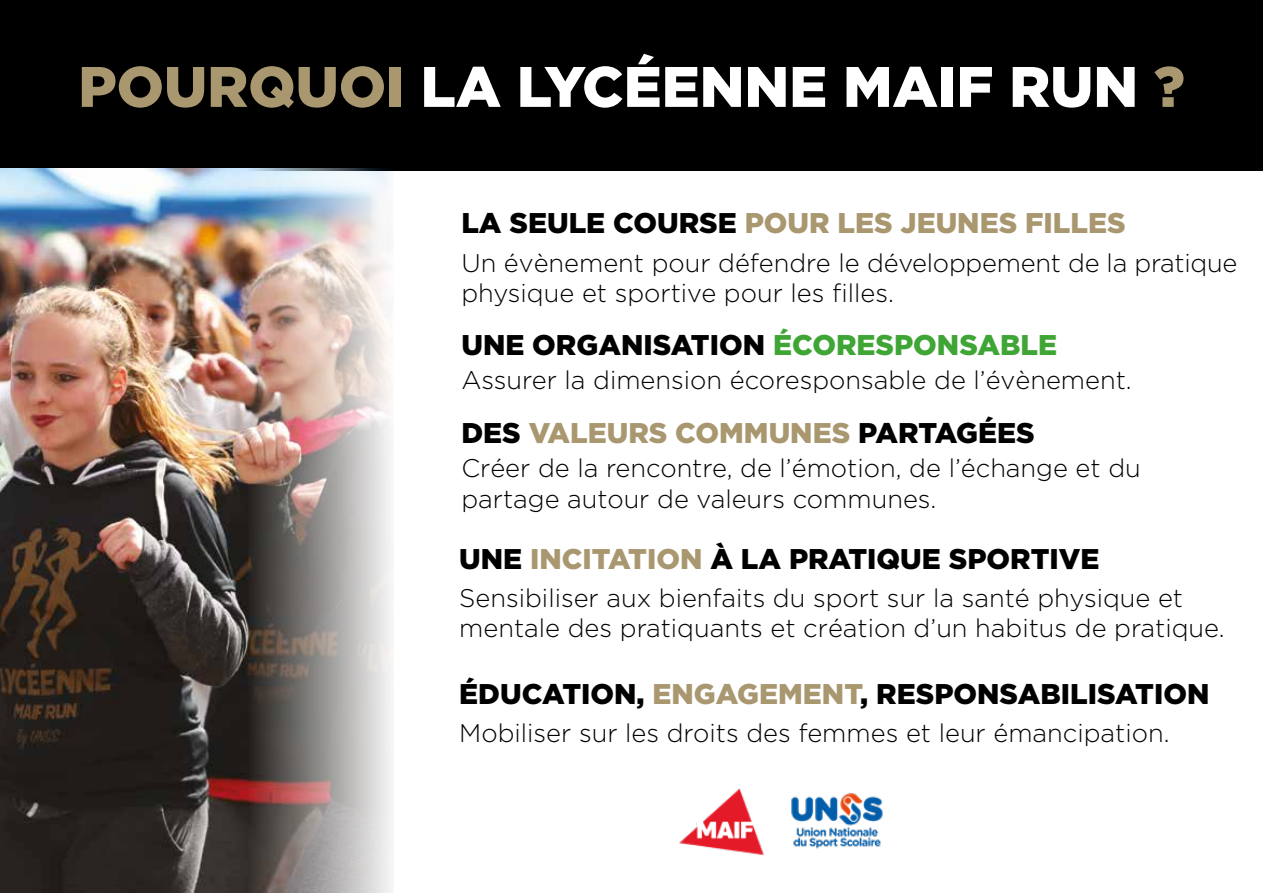
<style>
.page{position:relative;width:1263px;height:893px;background:#fff}
.page>*{position:absolute;margin:0;border:0;box-sizing:border-box;transform-origin:0 0}
.t1{font:900 57px "Gotham";color:#fff}
.t2{font:900 28.5px "Gotham";color:#000}
.t3{font:900 28.5px "Gotham";color:#a9976f}
.t4{font:300 25.5px/30.6px "Gotham";color:#000}
.s1{color:#a9976f}
.s2{color:#000}
.s3{color:#3fa535}
</style>
<div class="page">
<div style="left:0;top:0;width:1263px;height:170px;background:#000"></div>
<img style="left:0;top:168px;width:393px;height:725px">
<img style="left:679px;top:788px;width:85px;height:68px">
<img style="left:791px;top:793px;width:92px;height:56px">
<h1 class="t1" style="left:78px;top:54px;width:1108px"><span class="s1">POURQUOI</span> LA LYCÉENNE MAIF RUN <span class="s1">?</span></h1>
<p class="t3" style="left:461px;top:207px;width:666px"><span class="s2">LA SEULE COURSE</span> POUR LES JEUNES FILLES</p>
<p class="t4" style="left:461px;top:247px;width:777px">Un évènement pour défendre le développement de la pratique physique et sportive pour les filles.</p>
<p class="t2" style="left:461px;top:328px;width:597px">UNE ORGANISATION <span class="s3">ÉCORESPONSABLE</span></p>
<p class="t4" style="left:461px;top:364px;width:672px">Assurer la dimension écoresponsable de l’évènement.</p>
<p class="t3" style="left:461px;top:416px;width:575px"><span class="s2">DES</span> VALEURS COMMUNES <span class="s2">PARTAGÉES</span></p>
<p class="t4" style="left:461px;top:452px;width:681px">Créer de la rencontre, de l’émotion, de l’échange et du partage autour de valeurs communes.</p>
<p class="t2" style="left:459px;top:542px;width:642px">UNE <span class="s1">INCITATION</span> À LA PRATIQUE SPORTIVE</p>
<p class="t4" style="left:459px;top:582px;width:767px">Sensibiliser aux bienfaits du sport sur la santé physique et mentale des pratiquants et création d’un habitus de pratique.</p>
<p class="t2" style="left:459px;top:678px;width:752px">ÉDUCATION, <span class="s1">ENGAGEMENT</span>, RESPONSABILISATION</p>
<p class="t4" style="left:459px;top:717px;width:712px">Mobiliser sur les droits des femmes et leur émancipation.</p>
</div>
